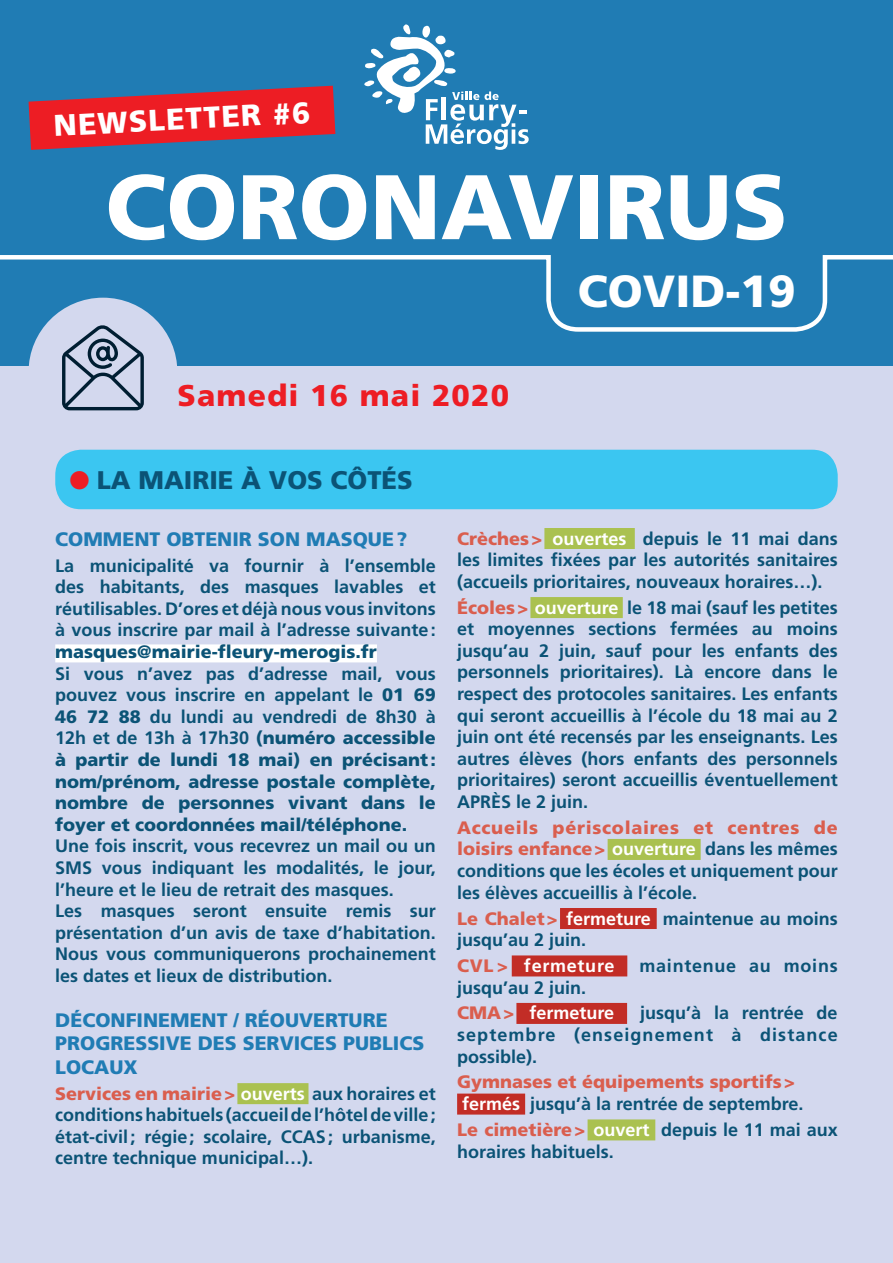
<style>
.page{position:relative;width:893px;height:1263px;background:#fff}
.page>*{position:absolute;margin:0;border:0;box-sizing:border-box;transform-origin:0 0}
.t1{font:900 91.5px "Frutiger";color:#fff}
.t2{font:900 45px "Frutiger";color:#fff}
.t3{font:900 30px "Frutiger";letter-spacing:.04em;color:#ed1d24}
.t4{font:900 30px "Frutiger";color:#fff}
.t5{font:900 25.5px "Frutiger";color:#0b5376}
.t6{font:900 19.5px "Frutiger";color:#207cb4}
.t7{font:700 18px/21.6px "Frutiger";color:#0b5376;text-align:justify}
.t8{font:900 18px/21.6px "Frutiger";color:#0b5376;text-align:justify}
.t9{font:900 18px/21.6px "Frutiger";color:#da5e4e}
.t10{font:700 18px "Frutiger";letter-spacing:.04em;color:#0b5376}
.t11{font:700 18px "Frutiger";letter-spacing:.04em;color:#fff}
.s1{color:#ed1d24}
.s2{font-weight:700}
.s3{font-weight:900;color:#da5e4e}
.s4{color:#fff}
.s5{font-weight:700;color:#fff}
.s6{font-weight:700;color:#0b5376}
</style>
<div class="page">
<div style="left:0;top:359px;width:893px;height:904px;background:#d3d8ee"></div>
<div style="left:0;top:0;width:893px;height:366px;background:#207cb4"></div>
<svg style="left:364px;top:24px;width:165px;height:126px"></svg>
<svg style="left:0;top:255px;width:893px;height:79px"></svg>
<svg style="left:29px;top:86px;width:306px;height:64px"></svg>
<div style="left:29px;top:298px;width:148px;height:148px;background:#d3d8ee;border-radius:50%"></div>
<svg style="left:62px;top:325px;width:82px;height:85px"></svg>
<div style="left:55px;top:644px;width:322px;height:18px;background:#fff"></div>
<div style="left:237px;top:1083px;width:71px;height:21px;background:#aac150"></div>
<div style="left:544px;top:528px;width:91px;height:21px;background:#aac150"></div>
<div style="left:530px;top:597px;width:93px;height:21px;background:#aac150"></div>
<div style="left:608px;top:839px;width:93px;height:21px;background:#aac150"></div>
<div style="left:560px;top:908px;width:97px;height:21px;background:#c22d26"></div>
<div style="left:512px;top:955px;width:115px;height:21px;background:#c22d26"></div>
<div style="left:516px;top:1003px;width:111px;height:21px;background:#c22d26"></div>
<div style="left:457px;top:1093px;width:68px;height:21px;background:#c22d26"></div>
<div style="left:588px;top:1119px;width:67px;height:21px;background:#aac150"></div>
<div style="left:55px;top:450px;width:783px;height:59px;background:#3bc6f1;border-radius:26px"></div>
<h3 class="t4" style="left:53px;top:108px;width:259px;rotate:-3deg">newsletter #6</h3>
<h1 class="t1" style="left:105px;top:152px;width:684px">CORONAVIRUS</h1>
<h2 class="t2" style="left:578px;top:264px;width:219px">COVID-19</h2>
<h3 class="t3" style="left:178px;top:377px;width:333px">Samedi 16 mai 2020</h3>
<h3 class="t5" style="left:69px;top:465px;width:345px"><span class="s1">●</span> LA MAIRIE À VOS CÔTÉS</h3>
<p class="t6" style="left:55px;top:527px;width:175px">Comment obtenir</p>
<p class="t6" style="left:258px;top:527px;width:15px">son</p>
<p class="t6" style="left:306px;top:527px;width:103px">masque?</p>
<p class="t7" style="left:55px;top:554px;width:382px">La municipalité va fournir à l’ensemble des habitants, des masques lavables et réutilisables. D’ores et déjà nous vous invitons à vous inscrire par mail à l’adresse suivante:</p>
<p class="t8" style="left:55px;top:640px;width:323px">masques@mairie-fleury-merogis.fr</p>
<p class="t8" style="left:55px;top:662px;width:382px"><span class="s2">Si vous n’avez pas d’adresse mail, vous pouvez vous inscrire en appelant le</span> 01 69<br>46 72 88 <span class="s2">du lundi au vendredi de 8h30 à 12h et de 13h à 17h30</span> (numéro accessible à partir de lundi 18 mai) en précisant : nom/prénom, adresse postale complète, nombre de personnes vivant dans le foyer et coordonnées mail/téléphone.</p>
<p class="t7" style="left:55px;top:835px;width:382px;text-align:left">Une fois inscrit, vous recevrez un mail ou un SMS vous indiquant les modalités, le jour, l’heure et le lieu de retrait des masques.<br>Les masques seront ensuite remis sur présentation d’un avis de taxe d’habitation.<br>Nous vous communiquerons prochainement les dates et lieux de distribution.</p>
<p class="t6" style="left:55px;top:1008px;width:42px">Décon</p>
<p class="t6" style="left:126px;top:1008px;width:160px">finement / réouv</p>
<p class="t6" style="left:313px;top:1008px;width:76px">erture</p>
<p class="t6" style="left:55px;top:1032px;width:93px">progressiv</p>
<p class="t6" style="left:180px;top:1032px;width:99px">e des servic</p>
<p class="t6" style="left:313px;top:1032px;width:91px">es publics</p>
<p class="t6" style="left:55px;top:1055px;width:26px">locau</p>
<p class="t6" style="left:124px;top:1055px;width:16px">x</p>
<p class="t7" style="left:55px;top:1082px;width:382px"><span class="s3">Services en mairie&gt;</span> <span class="s4">ouverts</span> aux horaires et conditions habituels (accueil de l’hôtel de ville; état-civil; régie; scolaire, CCAS; urbanisme, centre technique municipal…).</p>
<p class="t7" style="left:457px;top:527px;width:382px"><span class="s3">Crèches&gt;</span> <span class="s4">ouvertes</span> depuis le 11 mai dans les limites fixées par les autorités sanitaires (accueils prioritaires, nouveaux horaires…).</p>
<p class="t7" style="left:457px;top:596px;width:382px"><span class="s3">Écoles&gt;</span> <span class="s4">ouverture</span> le 18 mai (sauf les petites et moyennes sections fermées au moins jusqu’au 2 juin, sauf pour les enfants des personnels prioritaires). Là encore dans le respect des protocoles sanitaires. Les enfants qui seront accueillis à l’école du 18 mai au 2 juin ont été recensés par les enseignants. Les autres élèves (hors enfants des personnels prioritaires) seront accueillis éventuellement APRÈS le 2 juin.</p>
<p class="t7" style="left:457px;top:817px;width:382px"><span class="s3">Accueils périscolaires et centres de loisirs enfance&gt;</span> <span class="s4">ouverture</span> dans les mêmes conditions que les écoles et uniquement pour les élèves accueillis à l’école.</p>
<p class="t7" style="left:457px;top:907px;width:382px"><span class="s3">Le Chalet&gt;</span> <span class="s4">fermeture</span> maintenue au moins jusqu’au 2 juin.</p>
<p class="t11" style="left:457px;top:955px;width:159px"><span class="s3">CVL &gt;</span> fermeture</p>
<p class="t10" style="left:639px;top:955px;width:200px">maintenue au moins</p>
<p class="t7" style="left:457px;top:974px;width:158px;line-height:25.8px">jusqu’au 2 juin.<br><span class="s3">CMA&gt;</span> <span class="s4">fermeture</span></p>
<p class="t7" style="left:457px;top:1002px;width:382px;text-indent:183px">jusqu’à la rentrée de septembre (enseignement à distance possible).</p>
<p class="t9" style="left:457px;top:1071px;width:348px">Gymnases et équipements sportifs&gt; <span class="s5">fermés</span> <span class="s6">jusqu’à la rentrée de septembre.</span></p>
<p class="t7" style="left:457px;top:1119px;width:382px"><span class="s3">Le cimetière&gt;</span> <span class="s4">ouvert</span> depuis le 11 mai aux horaires habituels.</p>
</div>
